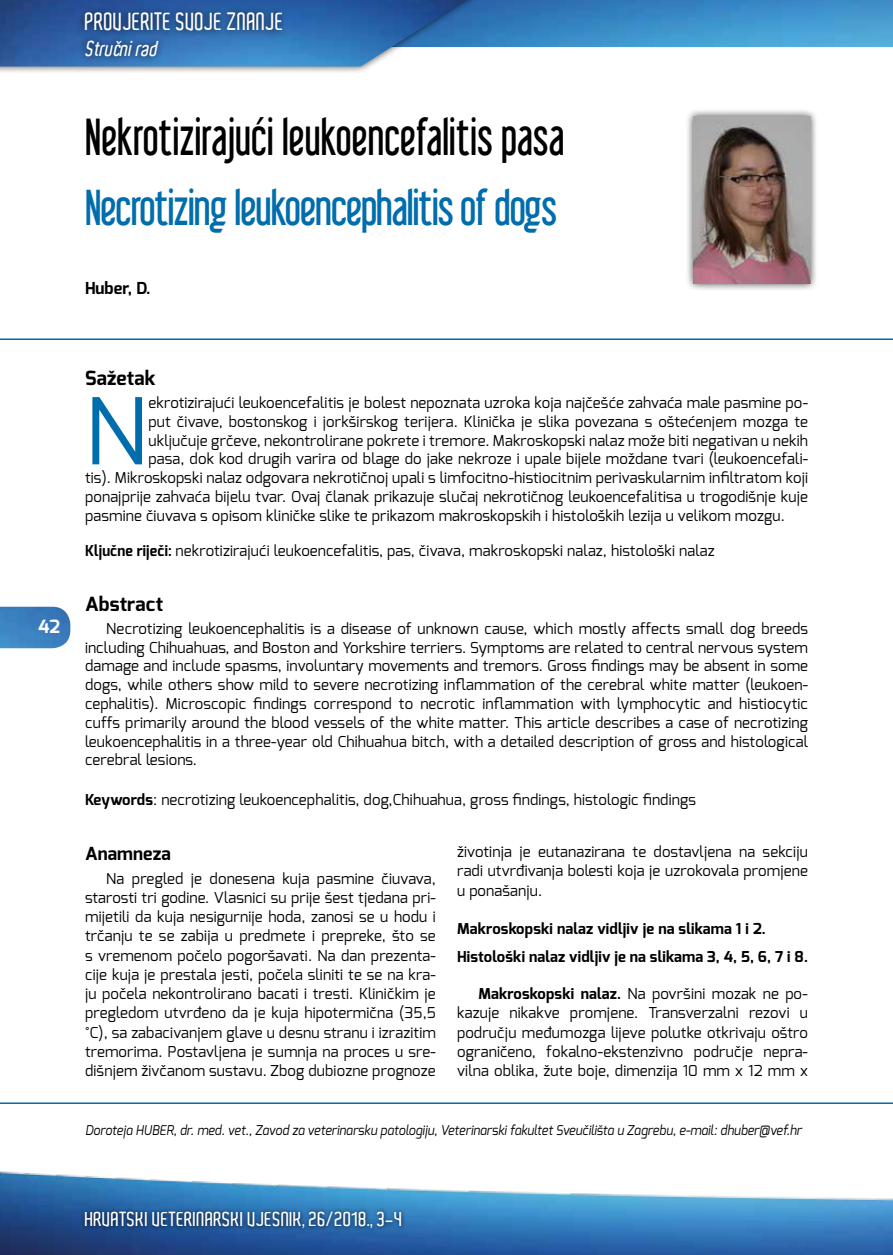
<style>
.page{position:relative;width:893px;height:1255px;background:#fff}
.page>*{position:absolute;margin:0;border:0;box-sizing:border-box;transform-origin:0 0}
.t1{font:91.8px "Exo";color:#006dad}
.t2{font:46.5px "Libel Suit";letter-spacing:.005em;color:#000;scale:.93 1}
.t3{font:45px "Libel Suit";letter-spacing:-.02em;color:#006dad}
.t4{font:600 24px "Aldo";color:#fff;scale:.9 1}
.t5{font:italic 600 21px "Aldo";color:#fff;scale:.9 1}
.t6{font:600 19.5px "Aldo";color:#fff}
.t7{font:700 19.5px "Exo";letter-spacing:.01em;color:#000}
.t8{font:700 18.15px "Exo";color:#fff}
.t9{font:700 18px "Exo";letter-spacing:.01em;color:#000}
.t10{font:700 16.5px "Exo";color:#000}
.t11{font:15px/19.2px "Exo";letter-spacing:.01em;color:#000;text-align:justify}
.t12{font:700 15px/27.8px "Exo";letter-spacing:.01em;color:#000}
.t13{font:italic 13.5px "Exo";color:#000;scale:.92 1}
.s1{font-family:"Libel Suit";font-weight:400;font-size:18.45px}
.s2{font-weight:700}
</style>
<div class="page">
<img style="left:505px;top:0;width:388px;height:47px">
<div style="left:0;top:0;width:505px;height:75px;background:#000;opacity:.75"></div>
<img style="left:0;top:0;width:498px;height:66px">
<img style="left:0;top:1171px;width:893px;height:83px">
<img style="left:0;top:606px;width:70px;height:42px">
<div style="left:81px;top:1207px;width:325px;height:25px;background:#000;opacity:.75"></div>
<div style="left:77px;top:5px;width:212px;height:58px;background:#000;opacity:.75"></div>
<div style="left:685px;top:108px;width:133px;height:184px;background:#000;opacity:.75"></div>
<img style="left:693px;top:116px;width:117px;height:168px">
<hr style="left:0;top:338px;width:893px;height:2px;background:#006dad">
<hr style="left:0;top:1102px;width:893px;height:1px;background:#006dad">
<h3 class="t4" style="left:85px;top:8px;width:223px">PROVJERITE SVOJE ZNANJE</h3>
<h3 class="t5" style="left:85px;top:36px;width:87px">Stru<span class="s1">č</span>nirad</h3>
<h2 class="t2" style="left:85px;top:109px;width:517px">Nekrotizirajući leukoencefalitis pasa</h2>
<h3 class="t3" style="left:85px;top:181px;width:473px">Necrotizing leukoencephalitis of dogs</h3>
<p class="t10" style="left:85px;top:278px;width:67px">Huber, D.</p>
<p class="t8" style="left:38px;top:614px;width:23px">42</p>
<h3 class="t7" style="left:85px;top:365px;width:72px">Sažetak</h3>
<h1 class="t1" style="left:85px;top:372px;width:64px">N</h1>
<p class="t11" style="left:148px;top:393px;width:661px">ekrotizirajući leukoencefalitis je bolest nepoznata uzroka koja najčešće zahvaća male pasmine po-</p>
<p class="t11" style="left:148px;top:412px;width:661px">put čivave, bostonskog i jorkširskog terijera. Klinička je slika povezana s oštećenjem mozga te</p>
<p class="t11" style="left:148px;top:430px;width:661px">uključuje grčeve, nekontrolirane pokrete i tremore. Makroskopski nalaz može biti negativan u nekih</p>
<p class="t11" style="left:148px;top:449px;width:661px">pasa, dok kod drugih varira od blage do jake nekroze i upale bijele moždane tvari (leukoencefali-</p>
<p class="t11" style="left:85px;top:468px;width:725px">tis). Mikroskopski nalaz odgovara nekrotičnoj upali s limfocitno-histiocitnim perivaskularnim infiltratom koji</p>
<p class="t11" style="left:85px;top:487px;width:724px">ponajprije zahvaća bijelu tvar. Ovaj članak prikazuje slučaj nekrotičnog leukoencefalitisa u trogodišnje kuje</p>
<p class="t11" style="left:85px;top:505px;width:701px">pasmine čiuvava s opisom kliničke slike te prikazom makroskopskih i histoloških lezija u velikom mozgu.</p>
<p class="t11" style="left:85px;top:541px;width:631px"><span class="s2">Ključne riječi:</span> nekrotizirajući leukoencefalitis, pas, čivava, makroskopski nalaz, histološki nalaz</p>
<h3 class="t7" style="left:85px;top:591px;width:80px">Abstract</h3>
<p class="t11" style="left:85px;top:619px;width:725px;line-height:18.8px;text-indent:21px">Necrotizing leukoencephalitis is a disease of unknown cause, which mostly affects small dog breeds including Chihuahuas, and Boston and Yorkshire terriers. Symptoms are related to central nervous system damage and include spasms, involuntary movements and tremors. Gross findings may be absent in some dogs, while others show mild to severe necrotizing inflammation of the cerebral white matter (leukoen&shy;cephalitis). Microscopic findings correspond to necrotic inflammation with lymphocytic and histiocytic cuffs primarily around the blood vessels of the white matter. This article describes a case of necrotizing leukoencephalitis in a three-year old Chihuahua bitch, with a detailed description of gross and histological cerebral lesions.</p>
<p class="t11" style="left:85px;top:790px;width:613px"><span class="s2">Keywords</span>: necrotizing leukoencephalitis, dog,Chihuahua, gross findings, histologic findings</p>
<p class="t9" style="left:85px;top:842px;width:87px">Anamneza</p>
<p class="t11" style="left:85px;top:868px;width:352px;text-indent:21px">Na pregled je donesena kuja pasmine čiuvava, starosti tri godine. Vlasnici su prije šest tjedana pri&shy;mijetili da kuja nesigurnije hoda, zanosi se u hodu i trčanju te se zabija u predmete i prepreke, što se s vremenom počelo pogoršavati. Na dan prezenta&shy;cije kuja je prestala jesti, počela sliniti te se na kra&shy;ju počela nekontrolirano bacati i tresti. Kliničkim je pregledom utvrđeno da je kuja hipotermična (35,5 °C), sa zabacivanjem glave u desnu stranu i izrazitim tremorima. Postavljena je sumnja na proces u sre&shy;dišnjem živčanom sustavu. Zbog dubiozne prognoze</p>
<p class="t11" style="left:457px;top:841px;width:352px">životinja je eutanazirana te dostavljena na sekciju radi utvrđivanja bolesti koja je uzrokovala promjene u ponašanju.</p>
<p class="t12" style="left:457px;top:914px;width:352px">Makroskopski nalaz vidljiv je na slikama 1 i 2.<br>Histološki nalaz vidljiv je na slikama 3, 4, 5, 6, 7 i 8.</p>
<p class="t11" style="left:457px;top:983px;width:352px;text-indent:21px"><span class="s2">Makroskopski nalaz.</span> Na površini mozak ne po&shy;kazuje nikakve promjene. Transverzalni rezovi u području međumozga lijeve polutke otkrivaju oštro ograničeno, fokalno-ekstenzivno područje nepra&shy;vilna oblika, žute boje, dimenzija 10 mm x 12 mm x</p>
<p class="t13" style="left:85px;top:1121px;width:781px">Doroteja HUBER, dr. med. vet., Zavod za veterinarsku patologiju, Veterinarski fakultet Sveučilišta u Zagrebu, e-mail: dhuber@vef.hr</p>
<h3 class="t6" style="left:85px;top:1207px;width:319px">HRVATSKI VETERINARSKI VJESNIK, 26/2018., 3-4</h3>
</div>
